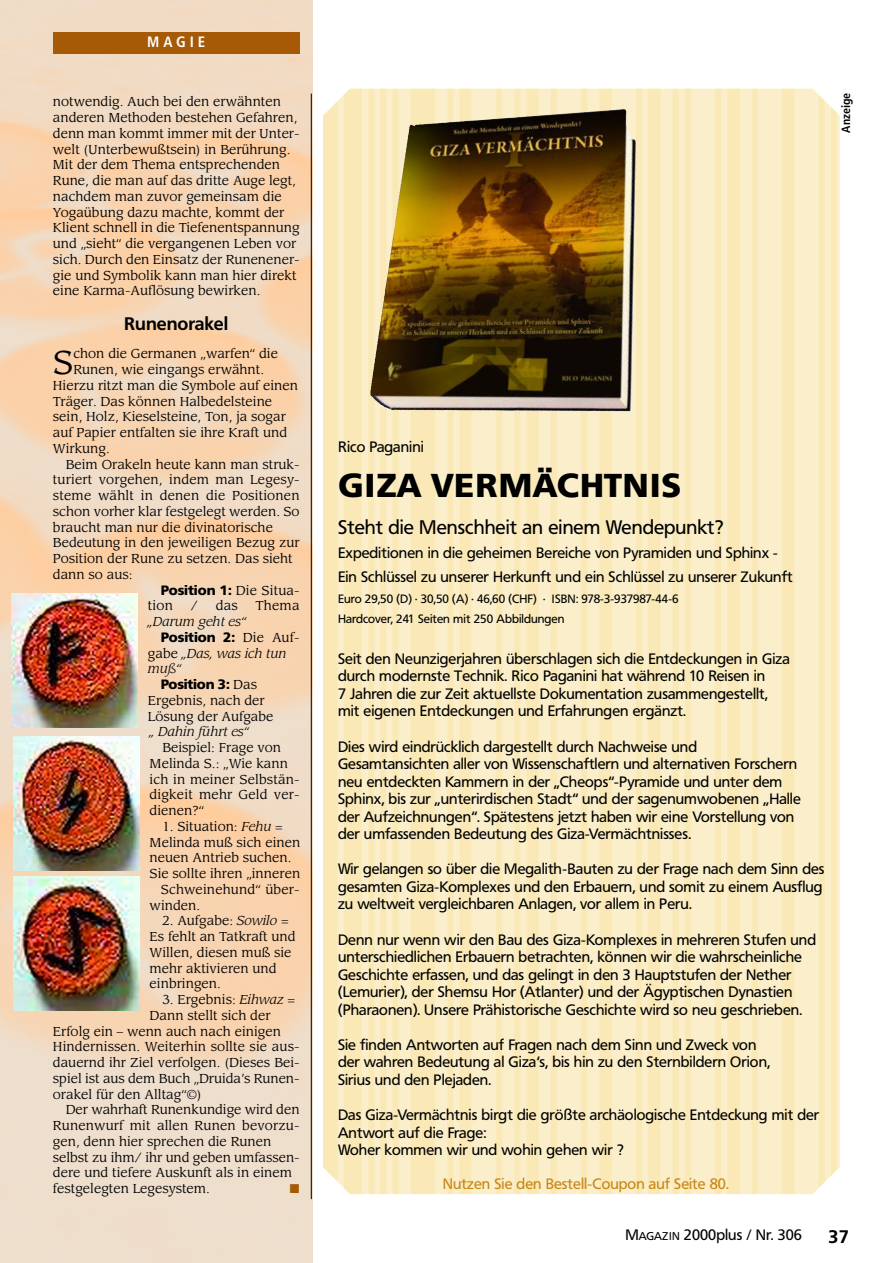
<style>
.page{position:relative;width:893px;height:1263px;background:#fff}
.page>*{position:absolute;margin:0;border:0;box-sizing:border-box;transform-origin:0 0}
.t1{font:900 33px "Frutiger BQ";letter-spacing:.02em;color:#000}
.t2{font:32.55px "Leawood";color:#000}
.t3{font:19.5px "Frutiger BQ";color:#000}
.t4{font:700 18px "Frutiger BQ";color:#000}
.t5{font:15px/17.5px "Frutiger BQ";color:#000}
.t6{font:15px "Frutiger BQ";color:#c88616}
.t7{font:700 condensed 15px "Frutiger";letter-spacing:.26em;color:#fff}
.t8{font:900 13.5px "Frutiger BQ";letter-spacing:-.01em;color:#000}
.t9{font:12.75px/15.8px "Leawood";color:#000}
.t10{font:italic 12.75px/15.8px "Leawood";color:#000}
.t11{font:12.75px "Zapf Dingbats ITC";color:#a65a06}
.t12{font:12px/20.5px "Frutiger BQ";color:#000}
.t13{font:700 condensed 12px "Frutiger";color:#000}
.s1{font-family:"Leawood";font-weight:400;font-size:12.75px}
.s2{font-style:normal}
.s3{font-style:italic}
.s4{font-size:11.25px}
</style>
<div class="page">
<img style="left:0;top:0;width:313px;height:1263px">
<div style="left:53px;top:32px;width:247px;height:21px;background:#a65a06"></div>
<hr style="left:53px;top:53px;width:247px;height:1px;background:#a65a06">
<hr style="left:311px;top:94px;width:1px;height:1105px;background:#000">
<img style="left:12px;top:594px;width:125px;height:134px">
<img style="left:13px;top:736px;width:126px;height:134px">
<img style="left:13px;top:877px;width:126px;height:134px">
<img style="left:323px;top:89px;width:517px;height:1105px">
<img style="left:410px;top:109px;width:227px;height:257px">
<p class="t7" style="left:147px;top:35px;width:59px">MAGIE</p>
<p class="t9" style="left:53px;top:95px;width:248px">notwendig. Auch bei den erwähnten anderen Methoden bestehen Gefahren, denn man kommt immer mit der Unter&shy;welt (Unterbewußtsein) in Berührung.<br>Mit der dem Thema entsprechenden Rune, die man auf das dritte Auge legt, nachdem man zuvor gemeinsam die Yogaübung dazu machte, kommt der Klient schnell in die Tiefenentspannung und „sieht“ die vergangenen Leben vor sich. Durch den Einsatz der Runenener&shy;gie und Symbolik kann man hier direkt eine Karma-Auflösung bewirken.</p>
<h3 class="t4" style="left:124px;top:316px;width:105px">Runenorakel</h3>
<h2 class="t2" style="left:53px;top:348px;width:22px">S</h2>
<p class="t9" style="left:73px;top:347px;width:206px">chon die Germanen „warfen“ die</p>
<p class="t9" style="left:73px;top:363px;width:192px">Runen, wie eingangs erwähnt.</p>
<p class="t9" style="left:53px;top:379px;width:247px">Hierzu ritzt man die Symbole auf einen</p>
<p class="t9" style="left:53px;top:394px;width:221px">Träger. Das können Halbedelsteine</p>
<p class="t9" style="left:53px;top:410px;width:234px">sein, Holz, Kieselsteine, Ton, ja sogar</p>
<p class="t9" style="left:53px;top:426px;width:236px">auf Papier entfalten sie ihre Kraft und</p>
<p class="t9" style="left:53px;top:442px;width:58px">Wirkung.</p>
<p class="t9" style="left:66px;top:457px;width:235px">Beim Orakeln heute kann man struk-</p>
<p class="t9" style="left:53px;top:473px;width:248px">turiert vorgehen, indem man Legesy-</p>
<p class="t9" style="left:53px;top:489px;width:248px">steme wählt in denen die Positionen</p>
<p class="t9" style="left:53px;top:505px;width:248px">schon vorher klar festgelegt werden. So</p>
<p class="t9" style="left:53px;top:520px;width:222px">braucht man nur die divinatorische</p>
<p class="t9" style="left:53px;top:536px;width:248px">Bedeutung in den jeweiligen Bezug zur</p>
<p class="t9" style="left:53px;top:552px;width:241px">Position der Rune zu setzen. Das sieht</p>
<p class="t9" style="left:53px;top:568px;width:81px">dann so aus:</p>
<p class="t8" style="left:161px;top:585px;width:140px">Position 1: <span class="s1">Die Situa-</span></p>
<p class="t9" style="left:148px;top:599px;width:27px">tion</p>
<p class="t9" style="left:191px;top:599px;width:9px">/</p>
<p class="t9" style="left:216px;top:599px;width:24px">das</p>
<p class="t9" style="left:255px;top:599px;width:46px">Thema</p>
<p class="t10" style="left:148px;top:615px;width:99px">„Darum geht es“</p>
<p class="t8" style="left:161px;top:632px;width:140px">Position 2: <span class="s1">Die Auf-</span></p>
<p class="t10" style="left:148px;top:646px;width:140px"><span class="s2">gabe</span> „Das, was ich tun muß“</p>
<p class="t8" style="left:161px;top:679px;width:98px">Position 3: <span class="s1">Das</span></p>
<p class="t9" style="left:148px;top:694px;width:127px">Ergebnis, nach der<br>Lösung der Aufgabe</p>
<p class="t10" style="left:150px;top:725px;width:100px">„ Dahin führt es“</p>
<p class="t9" style="left:150px;top:741px;width:151px;text-indent:13px">Beispiel: Frage von<br>Melinda S.: „Wie kann ich in meiner Selbstän&shy;digkeit mehr Geld ver&shy;dienen?“</p>
<p class="t9" style="left:162px;top:820px;width:122px">1. Situation: <span class="s3">Fehu</span> =</p>
<p class="t9" style="left:150px;top:835px;width:152px">Melinda muß sich einen</p>
<p class="t9" style="left:150px;top:851px;width:143px">neuen Antrieb suchen.</p>
<p class="t9" style="left:150px;top:867px;width:152px">Sie sollte ihren „inneren</p>
<p class="t9" style="left:161px;top:883px;width:140px">Schweinehund“ über-</p>
<p class="t9" style="left:150px;top:898px;width:52px">winden.</p>
<p class="t9" style="left:150px;top:914px;width:147px;text-indent:13px">2. Aufgabe: <span class="s3">Sowilo</span> =<br>Es fehlt an Tatkraft und<br>Willen, diesen muß sie mehr aktivieren und einbringen.</p>
<p class="t9" style="left:162px;top:993px;width:134px">3. Ergebnis: <span class="s3">Eihwaz</span> =</p>
<p class="t9" style="left:150px;top:1009px;width:122px">Dann stellt sich der</p>
<p class="t9" style="left:53px;top:1024px;width:230px">Erfolg ein – wenn auch nach einigen</p>
<p class="t9" style="left:53px;top:1040px;width:248px">Hindernissen. Weiterhin sollte sie aus-</p>
<p class="t9" style="left:53px;top:1056px;width:248px">dauernd ihr Ziel verfolgen. (Dieses Bei-</p>
<p class="t9" style="left:53px;top:1072px;width:248px">spiel ist aus dem Buch „Druida’s Runen-</p>
<p class="t9" style="left:53px;top:1087px;width:150px">orakel für den Alltag“©)</p>
<p class="t9" style="left:66px;top:1103px;width:235px">Der wahrhaft Runenkundige wird den</p>
<p class="t9" style="left:53px;top:1119px;width:248px">Runenwurf mit allen Runen bevorzu-</p>
<p class="t9" style="left:53px;top:1135px;width:220px">gen, denn hier sprechen die Runen</p>
<p class="t9" style="left:53px;top:1150px;width:248px">selbst zu ihm/ ihr und geben umfassen-</p>
<p class="t9" style="left:53px;top:1166px;width:241px">dere und tiefere Auskunft als in einem</p>
<p class="t9" style="left:53px;top:1182px;width:158px">festgelegten Legesystem.</p>
<p class="t11" style="left:290px;top:1184px;width:11px">■</p>
<p class="t13" style="left:841px;top:133px;width:42px;rotate:-90deg">Anzeige</p>
<p class="t5" style="left:338px;top:439px;width:87px">Rico Paganini</p>
<h1 class="t1" style="left:338px;top:473px;width:345px">GIZA VERMÄCHTNIS</h1>
<h3 class="t3" style="left:338px;top:518px;width:387px">Steht die Menschheit an einem Wendepunkt?</h3>
<p class="t5" style="left:338px;top:542px;width:456px;line-height:24px">Expeditionen in die geheimen Bereiche von Pyramiden und Sphinx -<br>Ein Schlüssel zu unserer Herkunft und ein Schlüssel zu unserer Zukunft</p>
<p class="t12" style="left:338px;top:589px;width:342px">Euro 29,50 (D) · 30,50 (A) · 46,60 (CHF) · ISBN: 978-3-937987-44-6<br>Hardcover, 241 Seiten mit 250 Abbildungen</p>
<p class="t5" style="left:338px;top:651px;width:453px">Seit den Neunzigerjahren überschlagen sich die Entdeckungen in Giza durch modernste Technik. Rico Paganini hat während 10 Reisen in<br>7 Jahren die zur Zeit aktuellste Dokumentation zusammengestellt, mit eigenen Entdeckungen und Erfahrungen ergänzt.</p>
<p class="t5" style="left:338px;top:738px;width:464px">Dies wird eindrücklich dargestellt durch Nachweise und Gesamtansichten aller von Wissenschaftlern und alternativen Forschern neu entdeckten Kammern in der „Cheops“-Pyramide und unter dem Sphinx, bis zur „unterirdischen Stadt“ und der sagenumwobenen „Halle der Aufzeichnungen“. Spätestens jetzt haben wir eine Vorstellung von der umfassenden Bedeutung des Giza-Vermächtnisses.</p>
<p class="t5" style="left:338px;top:861px;width:488px">Wir gelangen so über die Megalith-Bauten zu der Frage nach dem Sinn des gesamten Giza-Komplexes und den Erbauern, und somit zu einem Ausflug zu weltweit vergleichbaren Anlagen, vor allem in Peru.</p>
<p class="t5" style="left:338px;top:931px;width:480px">Denn nur wenn wir den Bau des Giza-Komplexes in mehreren Stufen und unterschiedlichen Erbauern betrachten, können wir die wahrscheinliche Geschichte erfassen, und das gelingt in den 3 Hauptstufen der Nether (Lemurier), der Shemsu Hor (Atlanter) und der Ägyptischen Dynastien (Pharaonen). Unsere Prähistorische Geschichte wird so neu geschrieben.</p>
<p class="t5" style="left:338px;top:1037px;width:434px">Sie finden Antworten auf Fragen nach dem Sinn und Zweck von der wahren Bedeutung al Giza‘s, bis hin zu den Sternbildern Orion,<br>Sirius und den Plejaden.</p>
<p class="t5" style="left:338px;top:1107px;width:483px">Das Giza-Vermächtnis birgt die größte archäologische Entdeckung mit der<br>Antwort auf die Frage:<br>Woher kommen wir und wohin gehen wir ?</p>
<p class="t6" style="left:443px;top:1177px;width:287px">Nutzen Sie den Bestell-Coupon auf Seite 80.</p>
<p class="t5" style="left:625px;top:1227px;width:178px">M<span class="s4">AGAZIN</span> 2000plus / Nr. 306</p>
<h3 class="t4" style="left:828px;top:1230px;width:22px">37</h3>
</div>
